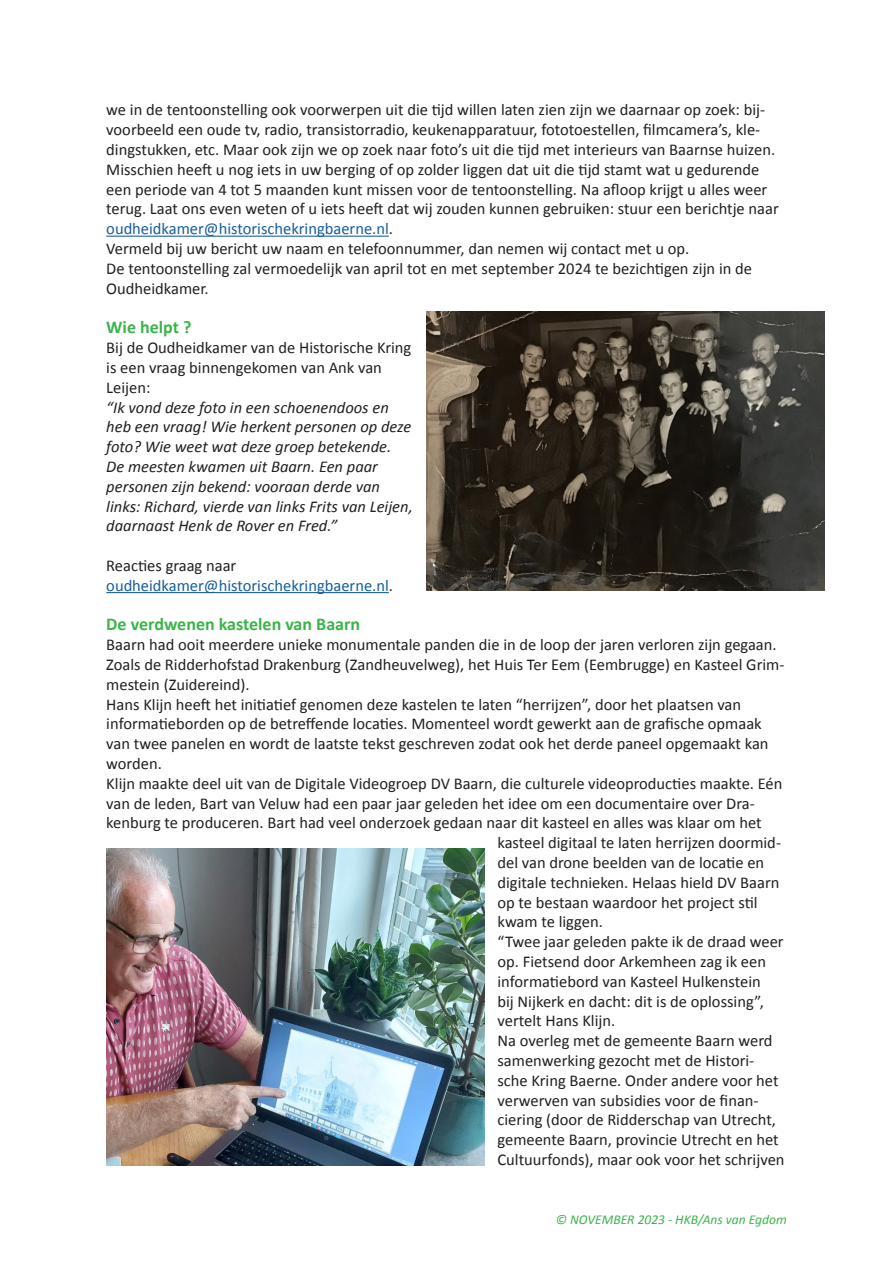
<style>
.page{position:relative;width:893px;height:1263px;background:#fff}
.page>*{position:absolute;margin:0;border:0;box-sizing:border-box;transform-origin:0 0}
.Tussenkop_groen_HKB_nieuwsbrief{font:700 18px "Calibri";color:#3ab54a}
.t1{font:16.5px/19.8px "Calibri";color:#231f20}
.t2{font:italic 16.5px/19.8px "Calibri";color:#231f20}
.t3{font:16.5px/19.8px "Calibri";color:#175d9e}
.Datumregel_onder{font:italic 13.5px "Calibri";color:#3ab54a}
.s1{color:#175d9e}
.s2{color:#231f20}
</style>
<div class="page">
<hr style="left:106px;top:236px;width:283px;height:1px;background:#175d9e">
<hr style="left:106px;top:592px;width:283px;height:1px;background:#175d9e">
<img style="left:106px;top:848px;width:379px;height:317px">
<img style="left:426px;top:312px;width:398px;height:279px">
<p class="t1" style="left:106px;top:100px;width:670px">we in de tentoonstelling ook voorwerpen uit die tijd willen laten zien zijn we daarnaar op zoek: bij&shy;voorbeeld een oude tv, radio, transistorradio, keukenapparatuur, fototoestellen, filmcamera’s, kle&shy;dingstukken, etc. Maar ook zijn we op zoek naar foto’s uit die tijd met interieurs van Baarnse huizen.</p>
<p class="t1" style="left:106px;top:159px;width:674px">Misschien heeft u nog iets in uw berging of op zolder liggen dat uit die tijd stamt wat u gedurende een periode van 4 tot 5 maanden kunt missen voor de tentoonstelling. Na afloop krijgt u alles weer terug. Laat ons even weten of u iets heeft dat wij zouden kunnen gebruiken: stuur een berichtje naar <span class="s1">oudheidkamer@historischekringbaerne.nl</span>.</p>
<p class="t1" style="left:106px;top:238px;width:584px">Vermeld bij uw bericht uw naam en telefoonnummer, dan nemen wij contact met u op.</p>
<p class="t1" style="left:106px;top:258px;width:647px">De tentoonstelling zal vermoedelijk van april tot en met september 2024 te bezichtigen zijn in de<br>Oudheidkamer.</p>
<p class="Tussenkop_groen_HKB_nieuwsbrief" style="left:106px;top:315px;width:87px">Wie helpt ?</p>
<p class="t1" style="left:106px;top:337px;width:307px">Bij de Oudheidkamer van de Historische Kring is een vraag binnengekomen van Ank van<br>Leijen:</p>
<p class="t2" style="left:106px;top:396px;width:308px">“Ik vond deze foto in een schoenendoos en heb een vraag! Wie herkent personen op deze foto? Wie weet wat deze groep betekende.<br>De meesten kwamen uit Baarn. Een paar personen zijn bekend: vooraan derde van links: Richard, vierde van links Frits van Leijen, daarnaast Henk de Rover en Fred.”</p>
<p class="t3" style="left:106px;top:555px;width:288px"><span class="s2">Reacties graag naar </span>oudheidkamer@historischekringbaerne.nl<span class="s2">.</span></p>
<p class="Tussenkop_groen_HKB_nieuwsbrief" style="left:106px;top:612px;width:255px">De verdwenen kastelen van Baarn</p>
<p class="t1" style="left:106px;top:634px;width:680px">Baarn had ooit meerdere unieke monumentale panden die in de loop der jaren verloren zijn gegaan.<br>Zoals de Ridderhofstad Drakenburg (Zandheuvelweg), het Huis Ter Eem (Eembrugge) en Kasteel Grim&shy;mestein (Zuidereind).</p>
<p class="t1" style="left:106px;top:694px;width:664px">Hans Klijn heeft het initiatief genomen deze kastelen te laten “herrijzen”, door het plaatsen van informatieborden op de betreffende locaties. Momenteel wordt gewerkt aan de grafische opmaak van twee panelen en wordt de laatste tekst geschreven zodat ook het derde paneel opgemaakt kan worden.</p>
<p class="t1" style="left:106px;top:773px;width:678px">Klijn maakte deel uit van de Digitale Videogroep DV Baarn, die culturele videoproducties maakte. Eén</p>
<p class="t1" style="left:106px;top:793px;width:650px">van de leden, Bart van Veluw had een paar jaar geleden het idee om een documentaire over Dra-</p>
<p class="t1" style="left:106px;top:812px;width:657px">kenburg te produceren. Bart had veel onderzoek gedaan naar dit kasteel en alles was klaar om het</p>
<p class="t1" style="left:497px;top:832px;width:285px">kasteel digitaal te laten herrijzen doormid-</p>
<p class="t1" style="left:497px;top:852px;width:268px">del van drone beelden van de locatie en</p>
<p class="t1" style="left:497px;top:872px;width:283px">digitale technieken. Helaas hield DV Baarn</p>
<p class="t1" style="left:497px;top:892px;width:262px">op te bestaan waardoor het project stil</p>
<p class="t1" style="left:497px;top:911px;width:107px">kwam te liggen.</p>
<p class="t1" style="left:497px;top:931px;width:288px">“Twee jaar geleden pakte ik de draad weer op. Fietsend door Arkemheen zag ik een informatiebord van Kasteel Hulkenstein<br>bij Nijkerk en dacht: dit is de oplossing”, vertelt Hans Klijn.</p>
<p class="t1" style="left:497px;top:1030px;width:288px">Na overleg met de gemeente Baarn werd samenwerking gezocht met de Histori&shy;sche Kring Baerne. Onder andere voor het verwerven van subsidies voor de finan&shy;ciering (door de Ridderschap van Utrecht, gemeente Baarn, provincie Utrecht en het Cultuurfonds), maar ook voor het schrijven</p>
<p class="Datumregel_onder" style="left:556px;top:1210px;width:232px">© NOVEMBER 2023 - HKB/Ans van Egdom</p>
</div>
